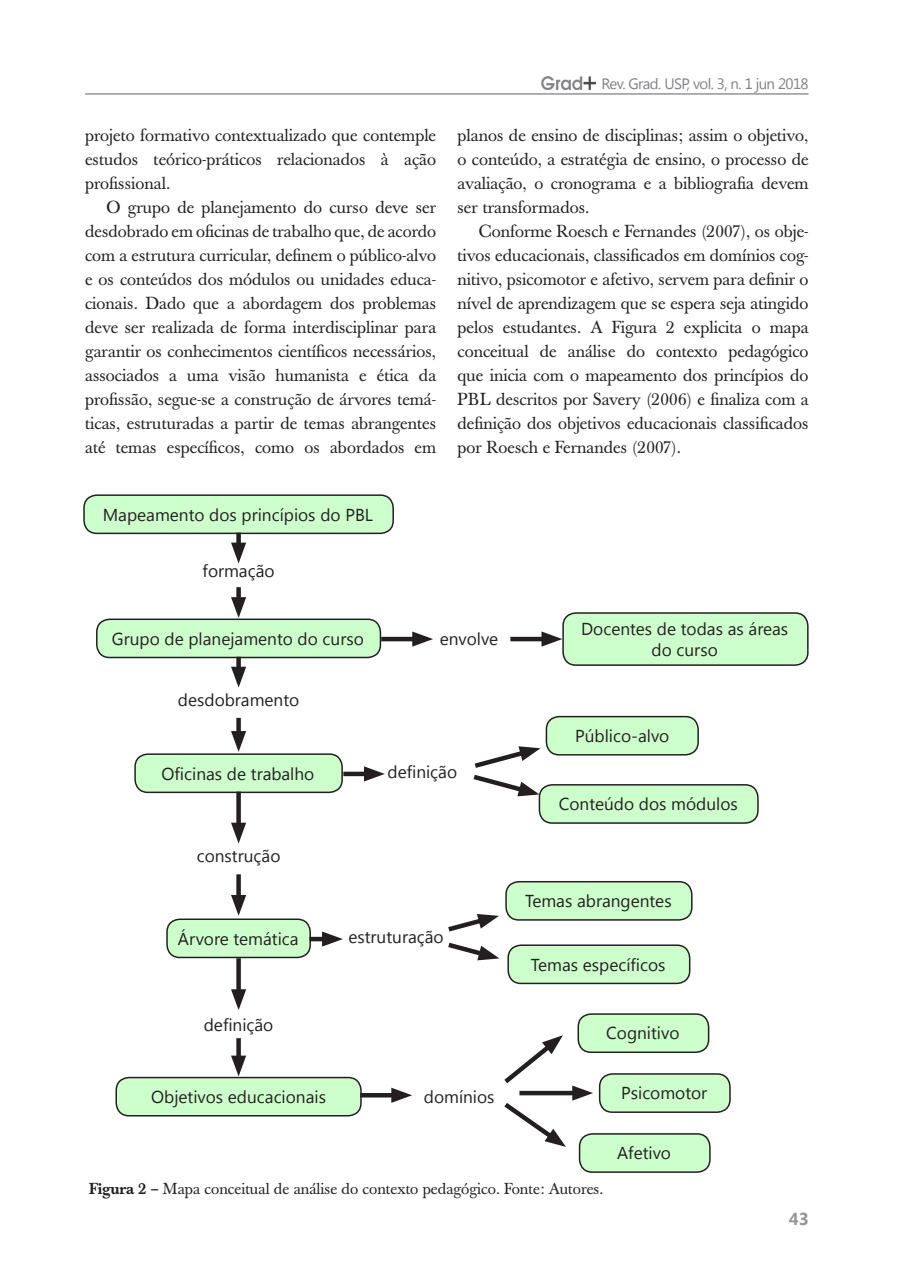
<style>
.page{position:relative;width:915px;height:1285px;background:#fff}
.page>*{position:absolute;margin:0;border:0;box-sizing:border-box;transform-origin:0 0}
.Texto_01{font:17.25px/24px "Baskerville";color:#231f20;text-align:justify}
.Outros_02{font:17.25px/20.7px "Segoe UI";color:#231f20;text-align:center}
.t1{font:700 17.25px "Segoe UI";color:#939598}
.Legenda_01{font:15.75px "Baskerville";color:#231f20}
.t2{font:15px "Segoe UI";letter-spacing:-.04em;color:#808285}
.s1{font-weight:500}
</style>
<div class="page">
<hr style="left:85px;top:93px;width:723px;height:2px;background:#939598">
<img style="left:541px;top:77px;width:54px;height:13px">
<div style="left:84px;top:495px;width:309px;height:38px;background:#cdffcc;border-radius:13px"></div>
<div style="left:83px;top:494px;width:311px;height:40px;border:2px solid #231f20;border-radius:13px"></div>
<div style="left:97px;top:619px;width:283px;height:38px;background:#cdffcc;border-radius:13px"></div>
<div style="left:96px;top:618px;width:285px;height:40px;border:2px solid #231f20;border-radius:13px"></div>
<div style="left:563px;top:613px;width:244px;height:52px;background:#cdffcc;border-radius:13px"></div>
<div style="left:562px;top:612px;width:246px;height:53px;border:2px solid #231f20;border-radius:13px"></div>
<div style="left:116px;top:1077px;width:245px;height:38px;background:#cdffcc;border-radius:13px"></div>
<div style="left:115px;top:1076px;width:246px;height:40px;border:2px solid #231f20;border-radius:13px"></div>
<div style="left:135px;top:754px;width:207px;height:38px;background:#cdffcc;border-radius:13px"></div>
<div style="left:134px;top:753px;width:209px;height:40px;border:2px solid #231f20;border-radius:13px"></div>
<div style="left:167px;top:919px;width:143px;height:38px;background:#cdffcc;border-radius:13px"></div>
<div style="left:166px;top:918px;width:145px;height:40px;border:2px solid #231f20;border-radius:13px"></div>
<div style="left:546px;top:716px;width:152px;height:38px;background:#cdffcc;border-radius:13px"></div>
<div style="left:545px;top:715px;width:153px;height:40px;border:2px solid #231f20;border-radius:13px"></div>
<div style="left:578px;top:1013px;width:130px;height:39px;background:#cdffcc;border-radius:13px"></div>
<div style="left:577px;top:1013px;width:132px;height:39px;border:2px solid #231f20;border-radius:13px"></div>
<div style="left:599px;top:1073px;width:130px;height:38px;background:#cdffcc;border-radius:13px"></div>
<div style="left:598px;top:1072px;width:132px;height:40px;border:2px solid #231f20;border-radius:13px"></div>
<div style="left:579px;top:1133px;width:130px;height:38px;background:#cdffcc;border-radius:13px"></div>
<div style="left:578px;top:1132px;width:132px;height:40px;border:2px solid #231f20;border-radius:13px"></div>
<div style="left:539px;top:784px;width:218px;height:38px;background:#cdffcc;border-radius:13px"></div>
<div style="left:538px;top:784px;width:220px;height:39px;border:2px solid #231f20;border-radius:13px"></div>
<div style="left:506px;top:881px;width:185px;height:38px;background:#cdffcc;border-radius:13px"></div>
<div style="left:505px;top:880px;width:187px;height:40px;border:2px solid #231f20;border-radius:13px"></div>
<div style="left:508px;top:945px;width:181px;height:38px;background:#cdffcc;border-radius:13px"></div>
<div style="left:507px;top:944px;width:183px;height:39px;border:2px solid #231f20;border-radius:13px"></div>
<div style="left:236px;top:532px;width:5px;height:18px;background:#231f20"></div>
<svg style="left:231px;top:542px;width:15px;height:21px"></svg>
<div style="left:236px;top:656px;width:5px;height:19px;background:#231f20"></div>
<svg style="left:231px;top:666px;width:15px;height:21px"></svg>
<div style="left:236px;top:791px;width:5px;height:39px;background:#231f20"></div>
<svg style="left:231px;top:822px;width:15px;height:21px"></svg>
<div style="left:343px;top:771px;width:29px;height:5px;background:#231f20"></div>
<svg style="left:364px;top:766px;width:21px;height:15px"></svg>
<div style="left:309px;top:936px;width:21px;height:5px;background:#231f20"></div>
<svg style="left:322px;top:931px;width:21px;height:15px"></svg>
<div style="left:381px;top:636px;width:39px;height:5px;background:#231f20"></div>
<svg style="left:412px;top:631px;width:21px;height:15px"></svg>
<div style="left:360px;top:1092px;width:39px;height:5px;background:#231f20"></div>
<svg style="left:391px;top:1087px;width:21px;height:15px"></svg>
<div style="left:519px;top:1090px;width:61px;height:5px;background:#231f20"></div>
<svg style="left:572px;top:1085px;width:21px;height:15px"></svg>
<svg style="left:504px;top:1035px;width:59px;height:49px"></svg>
<svg style="left:504px;top:1103px;width:61px;height:43px"></svg>
<div style="left:510px;top:636px;width:39px;height:5px;background:#231f20"></div>
<svg style="left:541px;top:631px;width:21px;height:15px"></svg>
<div style="left:236px;top:958px;width:5px;height:39px;background:#231f20"></div>
<svg style="left:231px;top:989px;width:15px;height:20px"></svg>
<div style="left:236px;top:587px;width:5px;height:18px;background:#231f20"></div>
<svg style="left:231px;top:597px;width:15px;height:21px"></svg>
<div style="left:236px;top:717px;width:5px;height:22px;background:#231f20"></div>
<svg style="left:231px;top:731px;width:15px;height:20px"></svg>
<div style="left:236px;top:874px;width:5px;height:29px;background:#231f20"></div>
<svg style="left:231px;top:894px;width:15px;height:21px"></svg>
<div style="left:236px;top:1037px;width:5px;height:26px;background:#231f20"></div>
<svg style="left:231px;top:1055px;width:15px;height:21px"></svg>
<svg style="left:473px;top:746px;width:67px;height:50px"></svg>
<svg style="left:448px;top:914px;width:51px;height:46px"></svg>
<p class="Texto_01" style="left:85px;top:123px;width:352px">projeto formativo contextualizado que contemple estudos teórico-práticos relacionados à ação profissional.</p>
<p class="Texto_01" style="left:85px;top:195px;width:352px;text-indent:21px">O grupo de planejamento do curso deve ser desdobrado em oficinas de trabalho que, de acordo com a estrutura curricular, definem o público-alvo e os conteúdos dos módulos ou unidades educa&shy;cionais. Dado que a abordagem dos problemas deve ser realizada de forma interdisciplinar para garantir os conhecimentos científicos necessários, associados a uma visão humanista e ética da profissão, segue-se a construção de árvores temá&shy;ticas, estruturadas a partir de temas abrangentes até temas específicos, como os abordados em</p>
<p class="Outros_02" style="left:103px;top:503px;width:272px">Mapeamento dos princípios do PBL</p>
<p class="Outros_02" style="left:202px;top:560px;width:73px">formação</p>
<p class="t2" style="left:601px;top:73px;width:208px">Rev. Grad. USP, vol. 3, n. 1 jun 2018</p>
<p class="Texto_01" style="left:457px;top:123px;width:352px">planos de ensino de disciplinas; assim o objetivo, o conteúdo, a estratégia de ensino, o processo de avaliação, o cronograma e a bibliografia devem ser transformados.</p>
<p class="Texto_01" style="left:457px;top:219px;width:352px;text-indent:21px">Conforme Roesch e Fernandes (2007), os obje&shy;tivos educacionais, classificados em domínios cog&shy;nitivo, psicomotor e afetivo, servem para definir o nível de aprendizagem que se espera seja atingido pelos estudantes. A Figura 2 explicita o mapa conceitual de análise do contexto pedagógico que inicia com o mapeamento dos princípios do PBL descritos por Savery (2006) e finaliza com a definição dos objetivos educacionais classificados por Roesch e Fernandes (2007).</p>
<p class="Outros_02" style="left:112px;top:627px;width:253px">Grupo de planejamento do curso</p>
<p class="Outros_02" style="left:581px;top:617px;width:208px">Docentes de todas as áreas do curso</p>
<p class="Outros_02" style="left:439px;top:628px;width:60px">envolve</p>
<p class="Outros_02" style="left:178px;top:688px;width:123px">desdobramento</p>
<p class="Outros_02" style="left:161px;top:762px;width:154px">Oficinas de trabalho</p>
<p class="Outros_02" style="left:197px;top:845px;width:85px">construção</p>
<p class="Outros_02" style="left:178px;top:927px;width:122px">Árvore temática</p>
<p class="Outros_02" style="left:387px;top:760px;width:71px">definição</p>
<p class="Outros_02" style="left:348px;top:925px;width:97px">estruturação</p>
<p class="Outros_02" style="left:204px;top:1013px;width:71px">definição</p>
<p class="Outros_02" style="left:151px;top:1085px;width:176px">Objetivos educacionais</p>
<p class="Outros_02" style="left:423px;top:1085px;width:72px">domínios</p>
<p class="Outros_02" style="left:575px;top:724px;width:96px">Público-alvo</p>
<p class="Outros_02" style="left:558px;top:792px;width:180px">Conteúdo dos módulos</p>
<p class="Outros_02" style="left:525px;top:889px;width:148px">Temas abrangentes</p>
<p class="Outros_02" style="left:530px;top:953px;width:136px">Temas específicos</p>
<p class="Outros_02" style="left:606px;top:1021px;width:75px">Cognitivo</p>
<p class="Outros_02" style="left:621px;top:1081px;width:88px">Psicomotor</p>
<p class="Outros_02" style="left:617px;top:1141px;width:55px">Afetivo</p>
<p class="Legenda_01" style="left:89px;top:1178px;width:515px"><span class="s1">Figura 2 –</span> Mapa conceitual de análise do contexto pedagógico. Fonte: Autores.</p>
<p class="t1" style="left:788px;top:1206px;width:21px">43</p>
</div>
